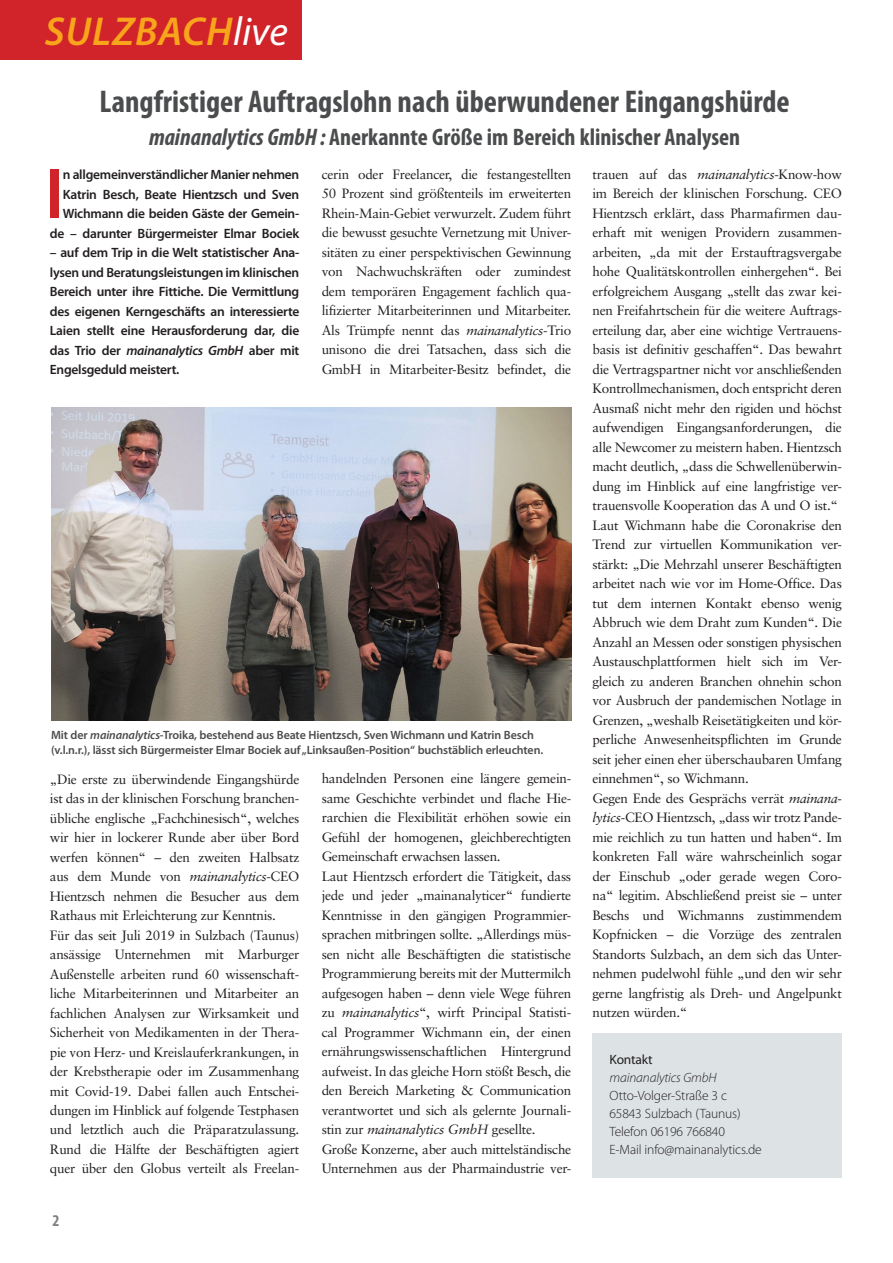
<style>
.page{position:relative;width:893px;height:1263px;background:#fff}
.page>*{position:absolute;margin:0;border:0;box-sizing:border-box;transform-origin:0 0}
.t1{font:600 71.4px "Myriad Pro";color:#d1232a}
.t2{font:italic 600 40.5px "Myriad Pro";letter-spacing:.02em;color:#f9a51b}
.t3{font:700 condensed 31.5px "Myriad Pro";color:#4b4c4d}
.t4{font:700 condensed 24px "Myriad Pro";color:#4b4c4d}
.t5{font:700 condensed 16.5px "Myriad Pro";color:#808285}
.t6{font:13.5px/19.5px "Sabon";letter-spacing:-.02em;color:#231f20}
.t7{font:600 13.5px/19.5px "Myriad Pro";letter-spacing:-.02em;color:#231f20;text-align:right}
.t8{font:300 13.5px/18px "Myriad Pro";letter-spacing:-.01em;color:#231f20}
.t9{font:italic 300 13.5px "Myriad Pro";letter-spacing:-.01em;color:#231f20}
.t10{font:13.5px "Myriad Pro";letter-spacing:-.01em;color:#231f20}
.t11{font:600 12px/15px "Myriad Pro";letter-spacing:-.01em;color:#4b4c4d}
.s1{font-weight:400;color:#fff}
.s2{font-style:italic}
</style>
<div class="page">
<div style="left:0;top:0;width:302px;height:59px;background:#d1232a"></div>
<div style="left:592px;top:1034px;width:250px;height:144px;background:#dde2e4"></div>
<img style="left:51px;top:408px;width:520px;height:313px">
<h2 class="t2" style="left:45px;top:6px;width:244px">SULZBACH<span class="s1">live</span></h2>
<h3 class="t3" style="left:100px;top:84px;width:692px">Langfristiger Auftragslohn nach überwundener Eingangshürde</h3>
<h3 class="t4" style="left:149px;top:124px;width:593px"><span class="s2">mainanalytics GmbH:</span> Anerkannte Größe im Bereich klinischer Analysen</h3>
<p class="t7" style="left:50px;top:164px;width:251px">n allgemeinverständlicher Manier nehmen Katrin Besch, Beate Hientzsch und Sven Wichmann die beiden Gäste der Gemein&shy;de – darunter Bürgermeister Elmar Bociek</p>
<p class="t7" style="left:50px;top:242px;width:251px;text-align:justify">– auf dem Trip in die Welt statistischer Ana&shy;lysen und Beratungsleistungen im klinischen Bereich unter ihre Fittiche. Die Vermittlung des eigenen Kerngeschäfts an interessierte Laien stellt eine Herausforderung dar, die das Trio der <span class="s2">mainanalytics GmbH</span> aber mit Engelsgeduld meistert.</p>
<h1 class="t1" style="left:45px;top:149px;width:20px">I</h1>
<p class="t6" style="left:322px;top:164px;width:251px;text-align:justify">cerin oder Freelancer, die festangestellten 50 Prozent sind größtenteils im erweiterten Rhein-Main-Gebiet verwurzelt. Zudem führt die bewusst gesuchte Vernetzung mit Univer&shy;sitäten zu einer perspektivischen Gewinnung von Nachwuchskräften oder zumindest dem temporären Engagement fachlich qua&shy;lifizierter Mitarbeiterinnen und Mitarbeiter.<br>Als Trümpfe nennt das <span class="s2">mainanalytics</span>-Trio unisono die drei Tatsachen, dass sich die GmbH in Mitarbeiter-Besitz befindet, die</p>
<p class="t11" style="left:51px;top:727px;width:494px">Mit der <span class="s2">mainanalytics</span>-Troika, bestehend aus Beate Hientzsch, Sven Wichmann und Katrin Besch (v.l.n.r.), lässt sich Bürgermeister Elmar Bociek auf „Linksaußen-Position“ buchstäblich erleuchten.</p>
<p class="t6" style="left:50px;top:769px;width:251px">„Die erste zu überwindende Eingangshürde ist das in der klinischen Forschung branchen&shy;übliche englische „Fachchinesisch“, welches wir hier in lockerer Runde aber über Bord werfen können“ – den zweiten Halbsatz aus dem Munde von <span class="s2">mainanalytics</span>-CEO Hientzsch nehmen die Besucher aus dem Rathaus mit Erleichterung zur Kenntnis.<br>Für das seit Juli 2019 in Sulzbach (Taunus) ansässige Unternehmen mit Marburger Außenstelle arbeiten rund 60 wissenschaft&shy;liche Mitarbeiterinnen und Mitarbeiter an fachlichen Analysen zur Wirksamkeit und Sicherheit von Medikamenten in der Thera&shy;pie von Herz- und Kreislauferkrankungen, in der Krebstherapie oder im Zusammenhang mit Covid-19. Dabei fallen auch Entschei&shy;dungen im Hinblick auf folgende Testphasen und letztlich auch die Präparatzulassung.<br>Rund die Hälfte der Beschäftigten agiert quer über den Globus verteilt als Freelan-</p>
<p class="t5" style="left:53px;top:1211px;width:9px">2</p>
<p class="t6" style="left:322px;top:769px;width:251px">handelnden Personen eine längere gemein&shy;same Geschichte verbindet und flache Hie&shy;rarchien die Flexibilität erhöhen sowie ein Gefühl der homogenen, gleichberechtigten Gemeinschaft erwachsen lassen.<br>Laut Hientzsch erfordert die Tätigkeit, dass jede und jeder „mainanalyticer“ fundierte Kenntnisse in den gängigen Programmier&shy;sprachen mitbringen sollte. „Allerdings müs&shy;sen nicht alle Beschäftigten die statistische Programmierung bereits mit der Muttermilch aufgesogen haben – denn viele Wege führen zu <span class="s2">mainanalytics</span>“, wirft Principal Statisti&shy;cal Programmer Wichmann ein, der einen ernährungswissenschaftlichen Hintergrund aufweist. In das gleiche Horn stößt Besch, die den Bereich Marketing &amp; Communication verantwortet und sich als gelernte Journali&shy;stin zur <span class="s2">mainanalytics GmbH</span> gesellte.<br>Große Konzerne, aber auch mittelständische Unternehmen aus der Pharmaindustrie ver-</p>
<p class="t6" style="left:592px;top:164px;width:251px">trauen auf das <span class="s2">mainanalytics</span>-Know-how im Bereich der klinischen Forschung. CEO Hientzsch erklärt, dass Pharmafirmen dau&shy;erhaft mit wenigen Providern zusammen&shy;arbeiten, „da mit der Erstauftragsvergabe hohe Qualitätskontrollen einhergehen“. Bei erfolgreichem Ausgang „stellt das zwar kei&shy;nen Freifahrtschein für die weitere Auftrags&shy;erteilung dar, aber eine wichtige Vertrauens&shy;basis ist definitiv geschaffen“. Das bewahrt die Vertragspartner nicht vor anschließenden Kontrollmechanismen, doch entspricht deren Ausmaß nicht mehr den rigiden und höchst aufwendigen Eingangsanforderungen, die alle Newcomer zu meistern haben. Hientzsch macht deutlich, „dass die Schwellenüberwin&shy;dung im Hinblick auf eine langfristige ver&shy;trauensvolle Kooperation das A und O ist.“ Laut Wichmann habe die Coronakrise den Trend zur virtuellen Kommunikation ver&shy;stärkt: „Die Mehrzahl unserer Beschäftigten arbeitet nach wie vor im Home-Office. Das tut dem internen Kontakt ebenso wenig Abbruch wie dem Draht zum Kunden“. Die Anzahl an Messen oder sonstigen physischen Austauschplattformen hielt sich im Ver&shy;gleich zu anderen Branchen ohnehin schon vor Ausbruch der pandemischen Notlage in Grenzen, „weshalb Reisetätigkeiten und kör&shy;perliche Anwesenheitspflichten im Grunde seit jeher einen eher überschaubaren Umfang einnehmen“, so Wichmann.<br>Gegen Ende des Gesprächs verrät <span class="s2">mainana&shy;lytics</span>-CEO Hientzsch, „dass wir trotz Pande&shy;mie reichlich zu tun hatten und haben“. Im konkreten Fall wäre wahrscheinlich sogar der Einschub „oder gerade wegen Coro&shy;na“ legitim. Abschließend preist sie – unter Beschs und Wichmanns zustimmendem Kopfnicken – die Vorzüge des zentralen Standorts Sulzbach, an dem sich das Unter&shy;nehmen pudelwohl fühle „und den wir sehr gerne langfristig als Dreh- und Angelpunkt nutzen würden.“</p>
<p class="t10" style="left:609px;top:1051px;width:45px">Kontakt</p>
<p class="t9" style="left:609px;top:1070px;width:109px">mainanalytics GmbH</p>
<p class="t8" style="left:609px;top:1086px;width:154px">Otto-Volger-Straße 3 c<br>65843 Sulzbach (Taunus)<br>Telefon 06196 766840<br>E-Mail info@mainanalytics.de</p>
</div>
